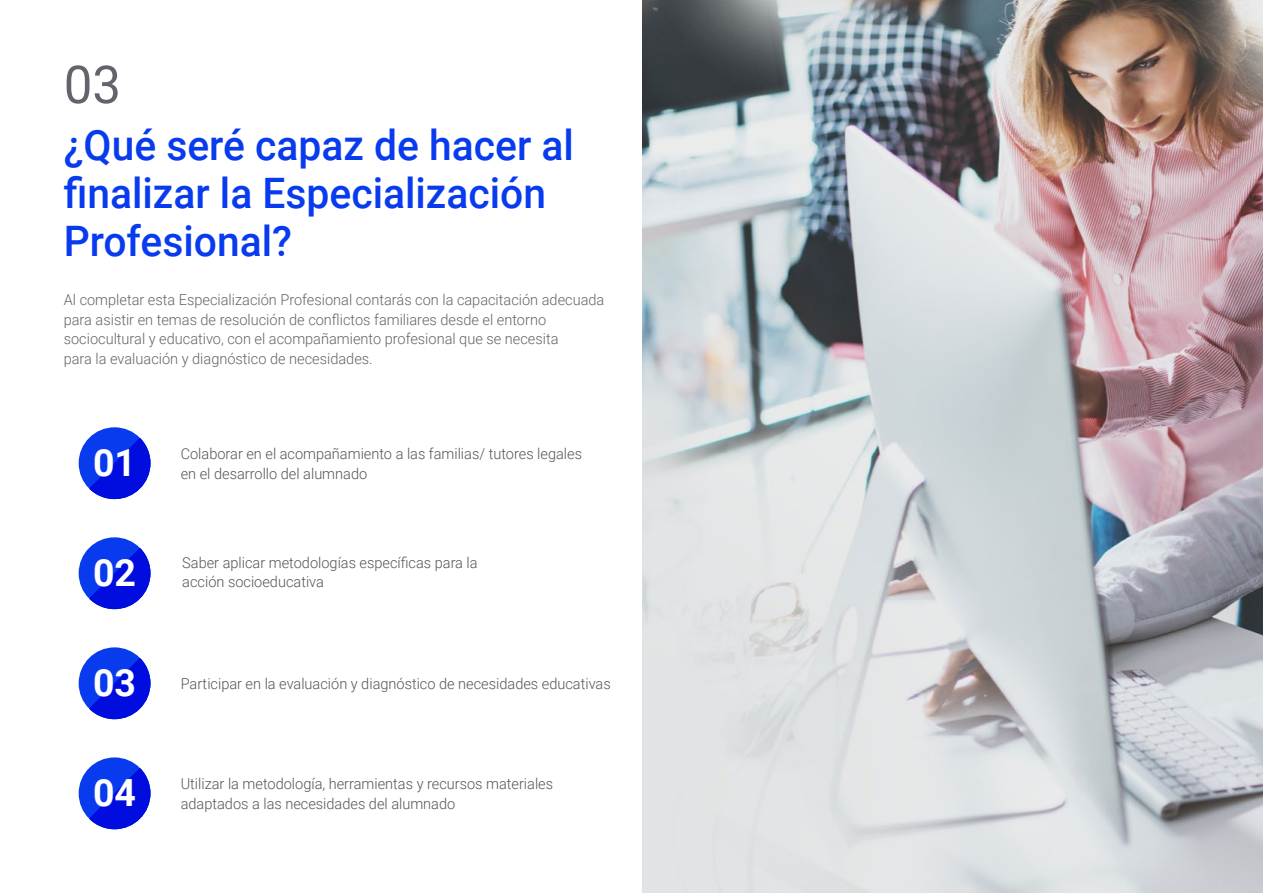
<style>
.page{position:relative;width:1263px;height:893px;background:#fff}
.page>*{position:absolute;margin:0;border:0;box-sizing:border-box;transform-origin:0 0}
.t1{font:52.5px "Roboto";color:#61646a}
.t2{font:500 42px/48px "Roboto";color:#083bee}
.t3{font:700 37.5px "Roboto";color:#fff}
.t4{font:300 15px/19.5px "Roboto";color:#52555b}
.t5{font:300 15px/19.5px "Roboto";color:#61646a}
</style>
<div class="page">
<img style="left:642px;top:0;width:621px;height:893px">
<div style="left:79px;top:537px;width:71px;height:72px;background:#083bee;border-radius:50%"></div>
<svg style="left:89px;top:548px;width:61px;height:61px"></svg>
<div style="left:79px;top:757px;width:71px;height:72px;background:#083bee;border-radius:50%"></div>
<svg style="left:89px;top:768px;width:61px;height:61px"></svg>
<div style="left:79px;top:647px;width:71px;height:72px;background:#083bee;border-radius:50%"></div>
<svg style="left:89px;top:658px;width:61px;height:61px"></svg>
<div style="left:79px;top:427px;width:71px;height:72px;background:#083bee;border-radius:50%"></div>
<svg style="left:89px;top:438px;width:61px;height:61px"></svg>
<h1 class="t1" style="left:64px;top:48px;width:59px">03</h1>
<h2 class="t2" style="left:64px;top:119px;width:512px">¿Qué seré capaz de hacer al finalizar la Especialización<br>Profesional?</h2>
<p class="t5" style="left:64px;top:290px;width:542px">Al completar esta Especialización Profesional contarás con la capacitación adecuada para asistir en temas de resolución de conflictos familiares desde el entorno sociocultural y educativo, con el acompañamiento profesional que se necesita<br>para la evaluación y diagnóstico de necesidades.</p>
<h3 class="t3" style="left:93px;top:436px;width:45px">01</h3>
<p class="t4" style="left:181px;top:443px;width:403px">Colaborar en el acompañamiento a las familias/ tutores legales</p>
<p class="t4" style="left:181px;top:463px;width:188px">en el desarrollo del alumnado</p>
<h3 class="t3" style="left:93px;top:546px;width:45px">02</h3>
<p class="t4" style="left:182px;top:552px;width:297px">Saber aplicar metodologías específicas para la acción socioeducativa</p>
<h3 class="t3" style="left:93px;top:656px;width:45px">03</h3>
<p class="t4" style="left:181px;top:673px;width:431px">Participar en la evaluación y diagnóstico de necesidades educativas</p>
<h3 class="t3" style="left:93px;top:766px;width:45px">04</h3>
<p class="t4" style="left:181px;top:773px;width:374px">Utilizar la metodología, herramientas y recursos materiales adaptados a las necesidades del alumnado</p>
</div>
